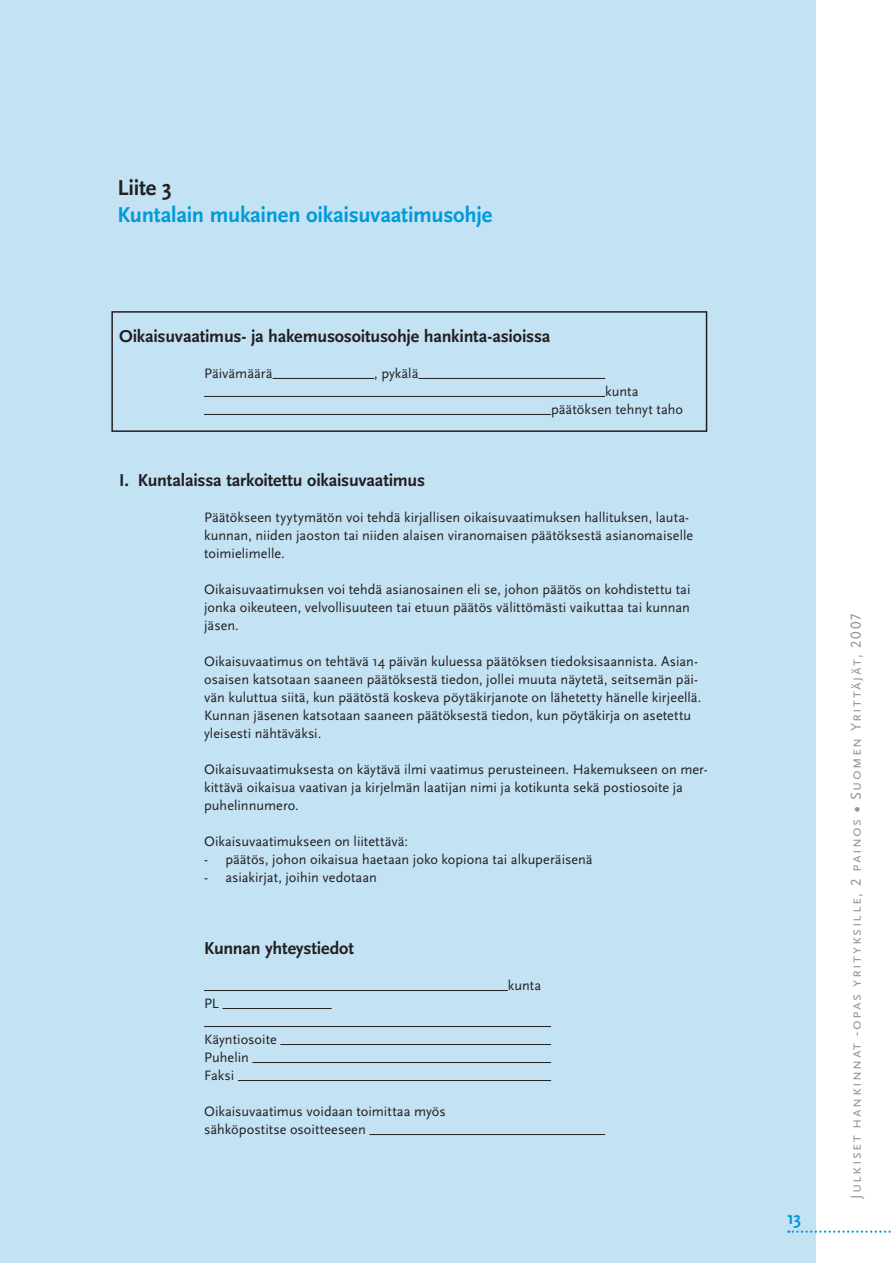
<style>
.page{position:relative;width:893px;height:1263px;background:#fff}
.page>*{position:absolute;margin:0;border:0;box-sizing:border-box;transform-origin:0 0}
.t1{font:700 22.5px "Scala Sans";letter-spacing:-.015em;color:#009ad9}
.t2{font:700 22.5px "Scala Sans";letter-spacing:-.01em;color:#231f20}
.t3{font:700 18px "Scala Sans";letter-spacing:-.01em;color:#231f20}
.t4{font:700 18px "Scala Sans";color:#009ad9}
.t5{font:15px "Scala Sans Caps";letter-spacing:.1em;color:#939598}
.t6{font:14.25px/18px "Scala Sans";color:#231f20}
.s1{font-family:"Scala Sans";font-weight:700}
</style>
<div class="page">
<div style="left:0;top:0;width:816px;height:1263px;background:#c3e2f4"></div>
<hr style="left:273px;top:378px;width:101px;height:1px;background:#231f20">
<hr style="left:418px;top:378px;width:187px;height:1px;background:#231f20">
<hr style="left:204px;top:396px;width:401px;height:1px;background:#231f20">
<hr style="left:204px;top:414px;width:347px;height:1px;background:#231f20">
<hr style="left:204px;top:990px;width:304px;height:1px;background:#231f20">
<hr style="left:223px;top:1008px;width:109px;height:1px;background:#231f20">
<hr style="left:204px;top:1026px;width:347px;height:1px;background:#231f20">
<hr style="left:280px;top:1044px;width:271px;height:1px;background:#231f20">
<hr style="left:252px;top:1062px;width:299px;height:1px;background:#231f20">
<hr style="left:238px;top:1080px;width:313px;height:1px;background:#231f20">
<hr style="left:369px;top:1134px;width:236px;height:1px;background:#231f20">
<div style="left:111px;top:311px;width:596px;height:121px;border:2px solid #231f20"></div>
<svg style="left:788px;top:1230px;width:103px;height:3px"></svg>
<h1 class="t2" style="left:118px;top:178px;width:56px">Liite 3</h1>
<h1 class="t1" style="left:118px;top:205px;width:376px">Kuntalain mukainen oikaisuvaatimusohje</h1>
<p class="t3" style="left:119px;top:329px;width:433px">Oikaisuvaatimus- ja hakemusosoitusohje hankinta-asioissa</p>
<p class="t6" style="left:204px;top:365px;width:70px">Päivämäärä</p>
<p class="t6" style="left:374px;top:365px;width:46px">, pykälä</p>
<p class="t6" style="left:551px;top:383px;width:133px;text-indent:54px">kunta päätöksen tehnyt taho</p>
<p class="t3" style="left:119px;top:473px;width:308px">I. Kuntalaissa tarkoitettu oikaisuvaatimus</p>
<p class="t6" style="left:204px;top:509px;width:491px">Päätökseen tyytymätön voi tehdä kirjallisen oikaisuvaatimuksen hallituksen, lauta&shy;kunnan, niiden jaoston tai niiden alaisen viranomaisen päätöksestä asianomaiselle toimielimelle.</p>
<p class="t6" style="left:204px;top:581px;width:488px;text-align:justify">Oikaisuvaatimuksen voi tehdä asianosainen eli se, johon päätös on kohdistettu tai jonka oikeuteen, velvollisuuteen tai etuun päätös välittömästi vaikuttaa tai kunnan jäsen.</p>
<p class="t6" style="left:204px;top:653px;width:499px">Oikaisuvaatimus on tehtävä 14 päivän kuluessa päätöksen tiedoksisaannista. Asian&shy;osaisen katsotaan saaneen päätöksestä tiedon, jollei muuta näytetä, seitsemän päi&shy;vän kuluttua siitä, kun päätöstä koskeva pöytäkirjanote on lähetetty hänelle kirjeellä.<br>Kunnan jäsenen katsotaan saaneen päätöksestä tiedon, kun pöytäkirja on asetettu yleisesti nähtäväksi.</p>
<p class="t6" style="left:204px;top:761px;width:505px">Oikaisuvaatimuksesta on käytävä ilmi vaatimus perusteineen. Hakemukseen on mer&shy;kittävä oikaisua vaativan ja kirjelmän laatijan nimi ja kotikunta sekä postiosoite ja puhelinnumero.</p>
<p class="t6" style="left:204px;top:833px;width:205px">Oikaisuvaatimukseen on liitettävä:</p>
<p class="t6" style="left:204px;top:851px;width:390px">- päätös, johon oikaisua haetaan joko kopiona tai alkuperäisenä</p>
<p class="t6" style="left:204px;top:869px;width:174px">- asiakirjat, joihin vedotaan</p>
<p class="t3" style="left:204px;top:941px;width:151px">Kunnan yhteystiedot</p>
<p class="t6" style="left:204px;top:995px;width:16px">PL</p>
<p class="t6" style="left:204px;top:1031px;width:74px">Käyntiosoite<br>Puhelin<br>Faksi</p>
<p class="t6" style="left:204px;top:1103px;width:243px">Oikaisuvaatimus voidaan toimittaa myös sähköpostitse osoitteeseen</p>
<p class="t6" style="left:508px;top:977px;width:35px">kunta</p>
<p class="t4" style="left:787px;top:1211px;width:16px">13</p>
<p class="t5" style="left:847px;top:1199px;width:587px;rotate:-90deg">Julkiset hankinnat -opas yrityksille, 2 painos <span class="s1">•</span> Suomen Yrittäjät, 2007</p>
</div>
